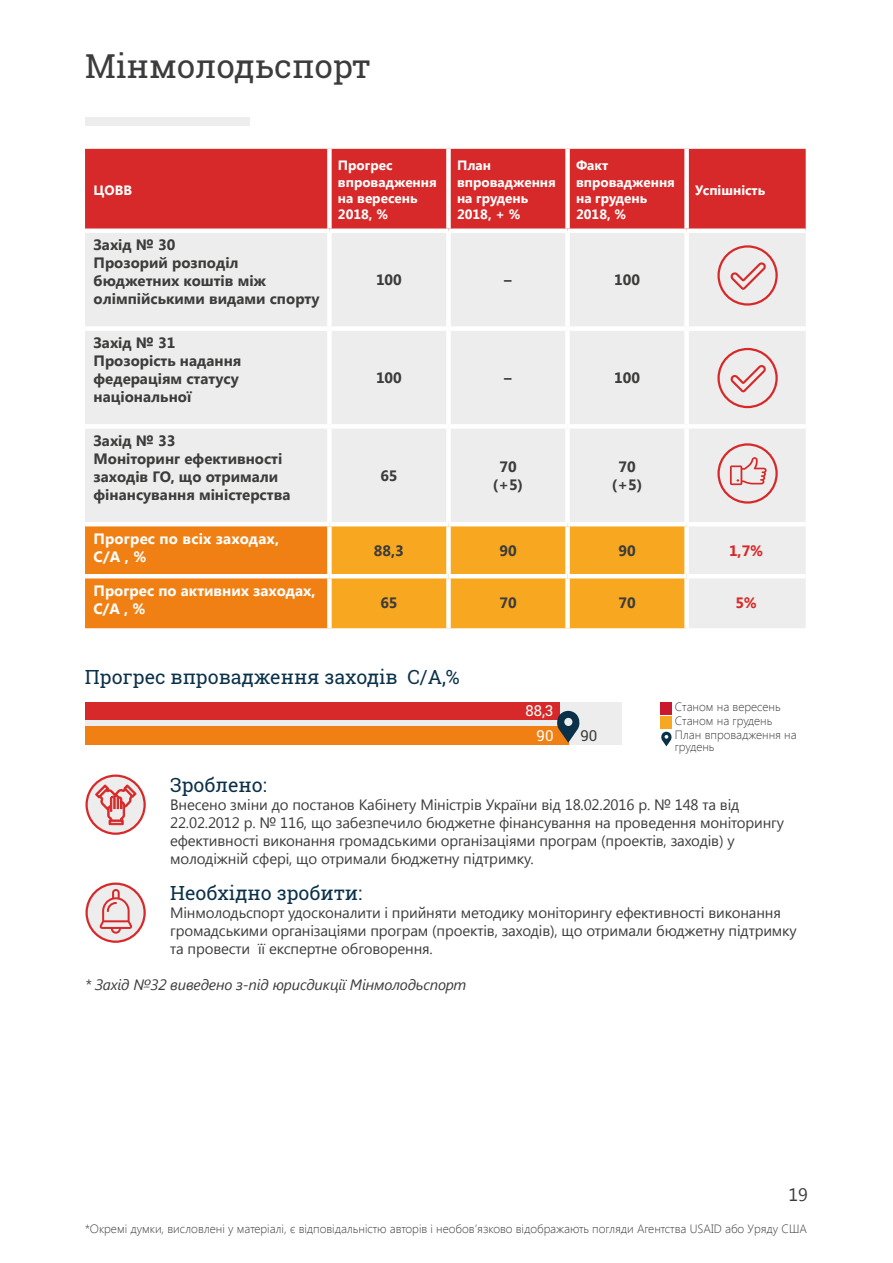
<style>
.page{position:relative;width:893px;height:1263px;background:#fff}
.page>*{position:absolute;margin:0;border:0;box-sizing:border-box;transform-origin:0 0}
.t1{font:33px "Roboto Slab";color:#3c3c3b}
.t2{font:19.5px "Roboto Slab";color:#0b3149}
.t3{font:18px "Segoe UI";color:#3c3c3b}
.t4{font:15px/18px "Segoe UI";letter-spacing:-.01em;color:#3c3c3b}
.t5{font:700 15px/18px "Segoe UI";color:#3c3c3b}
.t6{font:700 15px/18px "Segoe UI";color:#fff}
.t7{font:italic 15px "Segoe UI";letter-spacing:-.01em;color:#3c3c3b}
.t8{font:700 15px "Segoe UI";color:#d72929}
.t9{font:15px/24.3px "Roboto Slab";color:#fff;text-align:right}
.t10{font:15px "Roboto Slab";color:#3c3c3b}
.t11{font:700 13.5px/16.2px "Segoe UI";color:#fff}
.t12{font:300 12px/14.2px "Segoe UI";color:#3c3c3b}
</style>
<div class="page">
<div style="left:85px;top:118px;width:165px;height:8px;background:#ededed"></div>
<div style="left:85px;top:149px;width:721px;height:79px;background:#d72929"></div>
<div style="left:85px;top:233px;width:721px;height:395px;background:#ededed"></div>
<svg style="left:85px;top:526px;width:599px;height:102px;background:#f4981c"></svg>
<div style="left:327px;top:149px;width:5px;height:79px;background:#fff"></div>
<div style="left:446px;top:149px;width:5px;height:79px;background:#fff"></div>
<div style="left:565px;top:149px;width:5px;height:79px;background:#fff"></div>
<div style="left:684px;top:149px;width:5px;height:79px;background:#fff"></div>
<div style="left:327px;top:233px;width:5px;height:93px;background:#fff"></div>
<div style="left:446px;top:233px;width:5px;height:93px;background:#fff"></div>
<div style="left:565px;top:233px;width:5px;height:93px;background:#fff"></div>
<div style="left:684px;top:233px;width:5px;height:93px;background:#fff"></div>
<div style="left:85px;top:326px;width:244px;height:5px;background:#fff"></div>
<div style="left:329px;top:326px;width:119px;height:5px;background:#fff"></div>
<div style="left:327px;top:331px;width:5px;height:93px;background:#fff"></div>
<div style="left:448px;top:326px;width:120px;height:5px;background:#fff"></div>
<div style="left:446px;top:331px;width:5px;height:93px;background:#fff"></div>
<div style="left:568px;top:326px;width:119px;height:5px;background:#fff"></div>
<div style="left:565px;top:331px;width:5px;height:93px;background:#fff"></div>
<div style="left:687px;top:326px;width:119px;height:5px;background:#fff"></div>
<div style="left:684px;top:331px;width:5px;height:93px;background:#fff"></div>
<div style="left:85px;top:424px;width:244px;height:5px;background:#fff"></div>
<div style="left:329px;top:424px;width:119px;height:5px;background:#fff"></div>
<div style="left:327px;top:429px;width:5px;height:93px;background:#fff"></div>
<div style="left:448px;top:424px;width:120px;height:5px;background:#fff"></div>
<div style="left:446px;top:429px;width:5px;height:93px;background:#fff"></div>
<div style="left:568px;top:424px;width:119px;height:5px;background:#fff"></div>
<div style="left:565px;top:429px;width:5px;height:93px;background:#fff"></div>
<div style="left:687px;top:424px;width:119px;height:5px;background:#fff"></div>
<div style="left:684px;top:429px;width:5px;height:93px;background:#fff"></div>
<hr style="left:85px;top:522px;width:244px;height:4px;background:#fff">
<hr style="left:329px;top:522px;width:119px;height:4px;background:#fff">
<div style="left:327px;top:526px;width:5px;height:48px;background:#fff"></div>
<hr style="left:448px;top:522px;width:120px;height:4px;background:#fff">
<div style="left:446px;top:526px;width:5px;height:48px;background:#fff"></div>
<hr style="left:568px;top:522px;width:119px;height:4px;background:#fff">
<div style="left:565px;top:526px;width:5px;height:48px;background:#fff"></div>
<hr style="left:687px;top:522px;width:119px;height:4px;background:#fff">
<div style="left:684px;top:526px;width:5px;height:48px;background:#fff"></div>
<div style="left:327px;top:578px;width:5px;height:50px;background:#fff"></div>
<div style="left:446px;top:578px;width:5px;height:50px;background:#fff"></div>
<div style="left:565px;top:578px;width:5px;height:50px;background:#fff"></div>
<div style="left:684px;top:578px;width:5px;height:50px;background:#fff"></div>
<hr style="left:85px;top:574px;width:244px;height:4px;background:#fff">
<hr style="left:329px;top:574px;width:119px;height:4px;background:#fff">
<hr style="left:448px;top:574px;width:120px;height:4px;background:#fff">
<hr style="left:568px;top:574px;width:119px;height:4px;background:#fff">
<hr style="left:687px;top:574px;width:119px;height:4px;background:#fff">
<div style="left:661px;top:702px;width:11px;height:12px;background:#ca182d"></div>
<div style="left:661px;top:716px;width:11px;height:13px;background:#f7a820"></div>
<svg style="left:661px;top:732px;width:10px;height:14px"></svg>
<div style="left:719px;top:246px;width:58px;height:58px;background:#ededed;border-radius:50%"></div>
<div style="left:717px;top:245px;width:61px;height:61px;border:2px solid #d72929;border-radius:50%"></div>
<svg style="left:730px;top:262px;width:36px;height:28px"></svg>
<div style="left:719px;top:349px;width:58px;height:58px;background:#ededed;border-radius:50%"></div>
<div style="left:717px;top:348px;width:61px;height:60px;border:2px solid #d72929;border-radius:50%"></div>
<svg style="left:730px;top:365px;width:36px;height:27px"></svg>
<div style="left:719px;top:444px;width:58px;height:58px;background:#ededed;border-radius:50%"></div>
<div style="left:717px;top:443px;width:61px;height:61px;border:2px solid #d72929;border-radius:50%"></div>
<svg style="left:730px;top:457px;width:37px;height:28px"></svg>
<div style="left:85px;top:702px;width:537px;height:43px;background:#ededed"></div>
<div style="left:85px;top:702px;width:474px;height:18px;background:#d72929"></div>
<div style="left:85px;top:727px;width:483px;height:18px;background:#f08013"></div>
<svg style="left:557px;top:711px;width:22px;height:32px"></svg>
<svg style="left:87px;top:884px;width:58px;height:58px"></svg>
<div style="left:85px;top:882px;width:61px;height:61px;border:2px solid #d72929;border-radius:50%"></div>
<svg style="left:100px;top:889px;width:32px;height:45px"></svg>
<svg style="left:87px;top:776px;width:58px;height:58px"></svg>
<div style="left:85px;top:774px;width:61px;height:61px;border:2px solid #d72929;border-radius:50%"></div>
<svg style="left:95px;top:784px;width:42px;height:41px;background:#e5aeae"></svg>
<h1 class="t1" style="left:85px;top:44px;width:287px">Мінмолодьспорт</h1>
<p class="t11" style="left:94px;top:181px;width:40px">ЦОВВ</p>
<p class="t5" style="left:94px;top:235px;width:228px">Захід № 30<br>Прозорий розподіл бюджетних коштів між олімпійськими видами спорту</p>
<p class="t5" style="left:94px;top:333px;width:149px">Захід № 31<br>Прозорість надання федераціям статусу національної</p>
<p class="t5" style="left:94px;top:431px;width:198px">Захід № 33<br>Моніторинг ефективності заходів ГО, що отримали фінансування міністерства</p>
<p class="t11" style="left:338px;top:157px;width:100px">Прогрес впровадження на вересень<br>2018, %</p>
<p class="t11" style="left:457px;top:157px;width:100px">План впровадження на грудень<br>2018, + %</p>
<p class="t11" style="left:576px;top:157px;width:100px">Факт впровадження на грудень<br>2018, %</p>
<p class="t5" style="left:376px;top:270px;width:27px">100</p>
<p class="t5" style="left:504px;top:270px;width:9px">–</p>
<p class="t5" style="left:614px;top:270px;width:27px">100</p>
<p class="t5" style="left:376px;top:368px;width:27px">100</p>
<p class="t5" style="left:504px;top:368px;width:9px">–</p>
<p class="t5" style="left:614px;top:368px;width:27px">100</p>
<p class="t5" style="left:380px;top:466px;width:19px">65</p>
<p class="t5" style="left:493px;top:457px;width:32px;text-align:center">70 (+5)</p>
<p class="t5" style="left:612px;top:457px;width:32px;text-align:center">70 (+5)</p>
<p class="t11" style="left:695px;top:181px;width:72px">Успішність</p>
<p class="t6" style="left:94px;top:528px;width:187px">Прогрес по всіх заходах,<br>С/А , %</p>
<p class="t5" style="left:374px;top:540px;width:31px">88,3</p>
<p class="t5" style="left:499px;top:540px;width:19px">90</p>
<p class="t5" style="left:618px;top:540px;width:19px">90</p>
<p class="t8" style="left:729px;top:540px;width:36px">1,7%</p>
<p class="t6" style="left:94px;top:580px;width:223px">Прогрес по активних заходах,<br>С/А , %</p>
<p class="t5" style="left:380px;top:593px;width:19px">65</p>
<p class="t5" style="left:499px;top:593px;width:19px">70</p>
<p class="t5" style="left:618px;top:593px;width:19px">70</p>
<p class="t8" style="left:735px;top:592px;width:23px">5%</p>
<h2 class="t2" style="left:85px;top:664px;width:376px">Прогрес впровадження заходів С/А,%</h2>
<p class="t9" style="left:525px;top:699px;width:30px">88,3<br>90</p>
<p class="t10" style="left:580px;top:725px;width:18px">90</p>
<p class="t12" style="left:675px;top:699px;width:123px">Станом на вересень<br>Станом на грудень<br>План впровадження на</p>
<p class="t12" style="left:675px;top:740px;width:41px">грудень</p>
<h2 class="t2" style="left:170px;top:772px;width:98px">Зроблено:</h2>
<p class="t4" style="left:170px;top:795px;width:615px">Внесено зміни до постанов Кабінету Міністрів України від 18.02.2016 р. № 148 та від 22.02.2012 р. № 116, що забезпечило бюджетне фінансування на проведення моніторингу ефективності виконання громадськими організаціями програм (проектів, заходів) у молодіжній сфері, що отримали бюджетну підтримку.</p>
<h2 class="t2" style="left:170px;top:880px;width:194px">Необхідно зробити:</h2>
<p class="t4" style="left:170px;top:903px;width:628px">Мінмолодьспорт удосконалити і прийняти методику моніторингу ефективності виконання громадськими організаціями програм (проектів, заходів), що отримали бюджетну підтримку та провести її експертне обговорення.</p>
<p class="t7" style="left:85px;top:974px;width:383px">* Захід №32 виведено з-під юрисдикції Мінмолодьспорт</p>
<p class="t3" style="left:788px;top:1182px;width:21px">19</p>
<p class="t12" style="left:85px;top:1221px;width:723px">*Окремі думки, висловлені у матеріалі, є відповідальністю авторів і необов’язково відображають погляди Агентства USAID або Уряду США</p>
</div>
